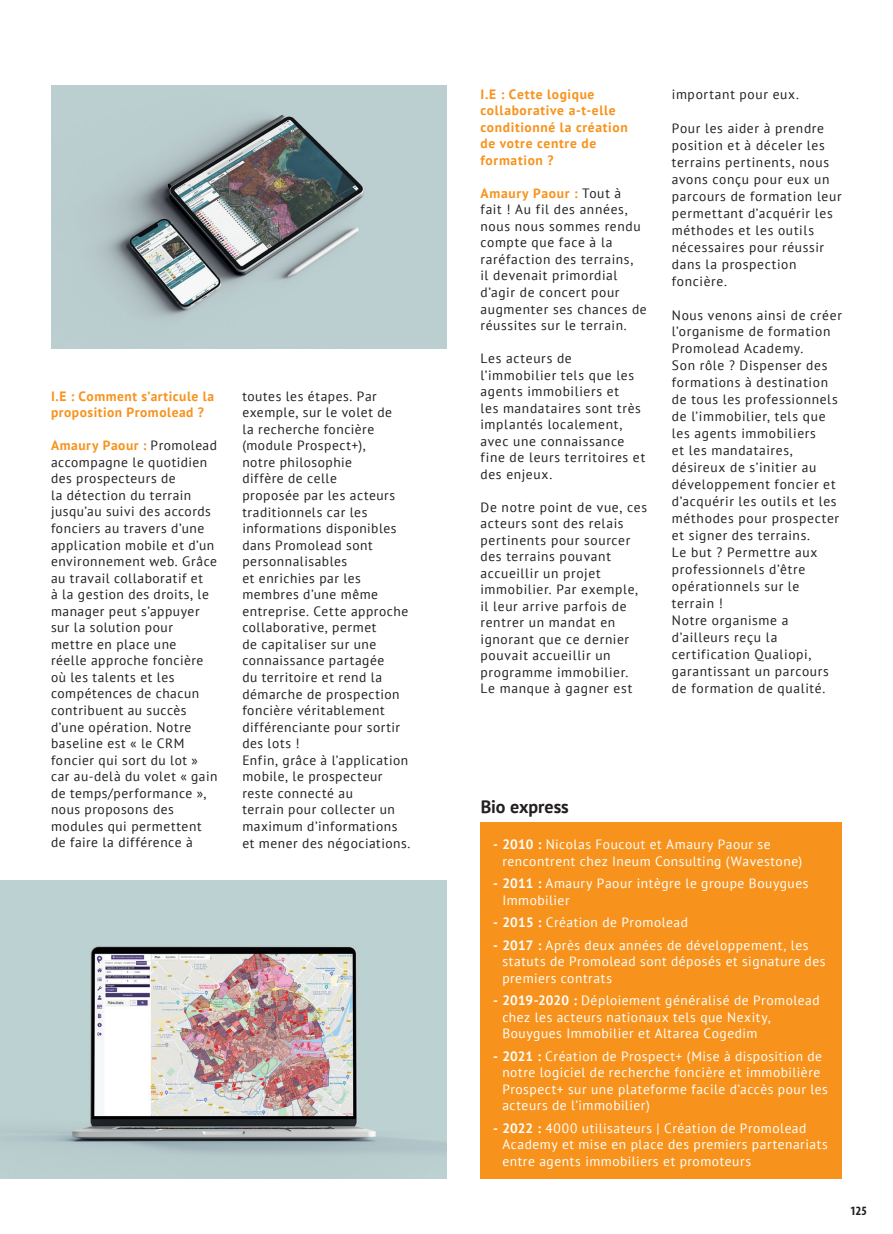
<style>
.page{position:relative;width:893px;height:1234px;background:#fff}
.page>*{position:absolute;margin:0;border:0;box-sizing:border-box;transform-origin:0 0}
.t1{font:700 18px "PT Sans";letter-spacing:-.005em;color:#231f20}
.t2{font:13.5px/16.5px "PT Sans";letter-spacing:.045em;color:#231f20}
.t3{font:13.5px/16.5px "PT Sans";letter-spacing:.04em;color:#fff}
.t4{font:700 13.5px/16.5px "PT Sans";letter-spacing:.05em;color:#f7931d}
.t5{font:700 condensed 12.75px "Myriad Pro";color:#231f20}
.s1{font-weight:700;color:#f7931d}
.s2{font-weight:700}
</style>
<div class="page">
<div style="left:480px;top:822px;width:362px;height:356px;background:#f7931d"></div>
<img style="left:51px;top:85px;width:395px;height:264px">
<img style="left:0;top:880px;width:446px;height:298px">
<p class="t4" style="left:51px;top:387px;width:165px">I.E : Comment s’articule la proposition Promolead ?</p>
<p class="t2" style="left:51px;top:437px;width:168px"><span class="s1">Amaury Paour :</span> Promolead accompagne le quotidien des prospecteurs de<br>la détection du terrain jusqu’au suivi des accords fonciers au travers d’une application mobile et d’un environnement web. Grâce au travail collaboratif et<br>à la gestion des droits, le manager peut s’appuyer sur la solution pour mettre en place une<br>réelle approche foncière où les talents et les compétences de chacun contribuent au succès d’une opération. Notre baseline est « le CRM foncier qui sort du lot » car au-delà du volet « gain de temps/performance », nous proposons des modules qui permettent de faire la différence à</p>
<p class="t2" style="left:242px;top:387px;width:170px">toutes les étapes. Par exemple, sur le volet de<br>la recherche foncière (module Prospect+),<br>notre philosophie<br>diffère de celle<br>proposée par les acteurs traditionnels car les informations disponibles dans Promolead sont personnalisables<br>et enrichies par les membres d’une même entreprise. Cette approche collaborative, permet<br>de capitaliser sur une connaissance partagée<br>du territoire et rend la démarche de prospection foncière véritablement différenciante pour sortir des lots !<br>Enfin, grâce à l’application mobile, le prospecteur reste connecté au<br>terrain pour collecter un maximum d’informations et mener des négociations.</p>
<p class="t4" style="left:480px;top:86px;width:149px">I.E : Cette logique collaborative a-t-elle conditionné la création de votre centre de formation ?</p>
<p class="t2" style="left:480px;top:184px;width:168px"><span class="s1">Amaury Paour :</span> Tout à<br>fait ! Au fil des années, nous nous sommes rendu compte que face à la raréfaction des terrains,<br>il devenait primordial d’agir de concert pour augmenter ses chances de réussites sur le terrain.</p>
<p class="t2" style="left:480px;top:349px;width:166px">Les acteurs de l’immobilier tels que les agents immobiliers et<br>les mandataires sont très implantés localement, avec une connaissance fine de leurs territoires et des enjeux.</p>
<p class="t2" style="left:480px;top:498px;width:168px">De notre point de vue, ces acteurs sont des relais pertinents pour sourcer des terrains pouvant accueillir un projet immobilier. Par exemple, il leur arrive parfois de rentrer un mandat en ignorant que ce dernier pouvait accueillir un programme immobilier.<br>Le manque à gagner est</p>
<p class="t2" style="left:672px;top:85px;width:129px">important pour eux.</p>
<p class="t2" style="left:672px;top:119px;width:171px;line-height:17px">Pour les aider à prendre position et à déceler les terrains pertinents, nous avons conçu pour eux un parcours de formation leur permettant d’acquérir les méthodes et les outils nécessaires pour réussir dans la prospection foncière.</p>
<p class="t2" style="left:672px;top:306px;width:172px;line-height:17px">Nous venons ainsi de créer l’organisme de formation<br>Promolead Academy.<br>Son rôle ? Dispenser des formations à destination de tous les professionnels de l’immobilier, tels que les agents immobiliers<br>et les mandataires, désireux de s’initier au développement foncier et d’acquérir les outils et les méthodes pour prospecter et signer des terrains.<br>Le but ? Permettre aux professionnels d’être opérationnels sur le terrain !<br>Notre organisme a d’ailleurs reçu la certification Qualiopi, garantissant un parcours de formation de qualité.</p>
<h1 class="t1" style="left:481px;top:794px;width:90px">Bio express</h1>
<p class="t3" style="left:502px;top:835px;width:301px;text-indent:-9px"><span class="s2">- 2010 :</span> Nicolas Foucout et Amaury Paour se rencontrent chez Ineum Consulting (Wavestone)</p>
<p class="t3" style="left:502px;top:874px;width:308px;text-indent:-9px"><span class="s2">- 2011 :</span> Amaury Paour intègre le groupe Bouygues<br>Immobilier</p>
<p class="t3" style="left:493px;top:913px;width:196px"><span class="s2">- 2015 :</span> Création de Promolead</p>
<p class="t3" style="left:502px;top:936px;width:325px;text-indent:-9px"><span class="s2">- 2017 :</span> Après deux années de développement, les statuts de Promolead sont déposés et signature des premiers contrats</p>
<p class="t3" style="left:502px;top:991px;width:319px;text-indent:-9px"><span class="s2">- 2019-2020 :</span> Déploiement généralisé de Promolead chez les acteurs nationaux tels que Nexity,<br>Bouygues Immobilier et Altarea Cogedim</p>
<p class="t3" style="left:502px;top:1047px;width:327px;text-indent:-9px"><span class="s2">- 2021 :</span> Création de Prospect+ (Mise à disposition de notre logiciel de recherche foncière et immobilière Prospect+ sur une plateforme facile d’accès pour les acteurs de l’immobilier)</p>
<p class="t3" style="left:502px;top:1119px;width:327px;text-indent:-9px"><span class="s2">- 2022 :</span> 4000 utilisateurs | Création de Promolead<br>Academy et mise en place des premiers partenariats entre agents immobiliers et promoteurs</p>
<p class="t5" style="left:850px;top:1202px;width:18px">125</p>
</div>
